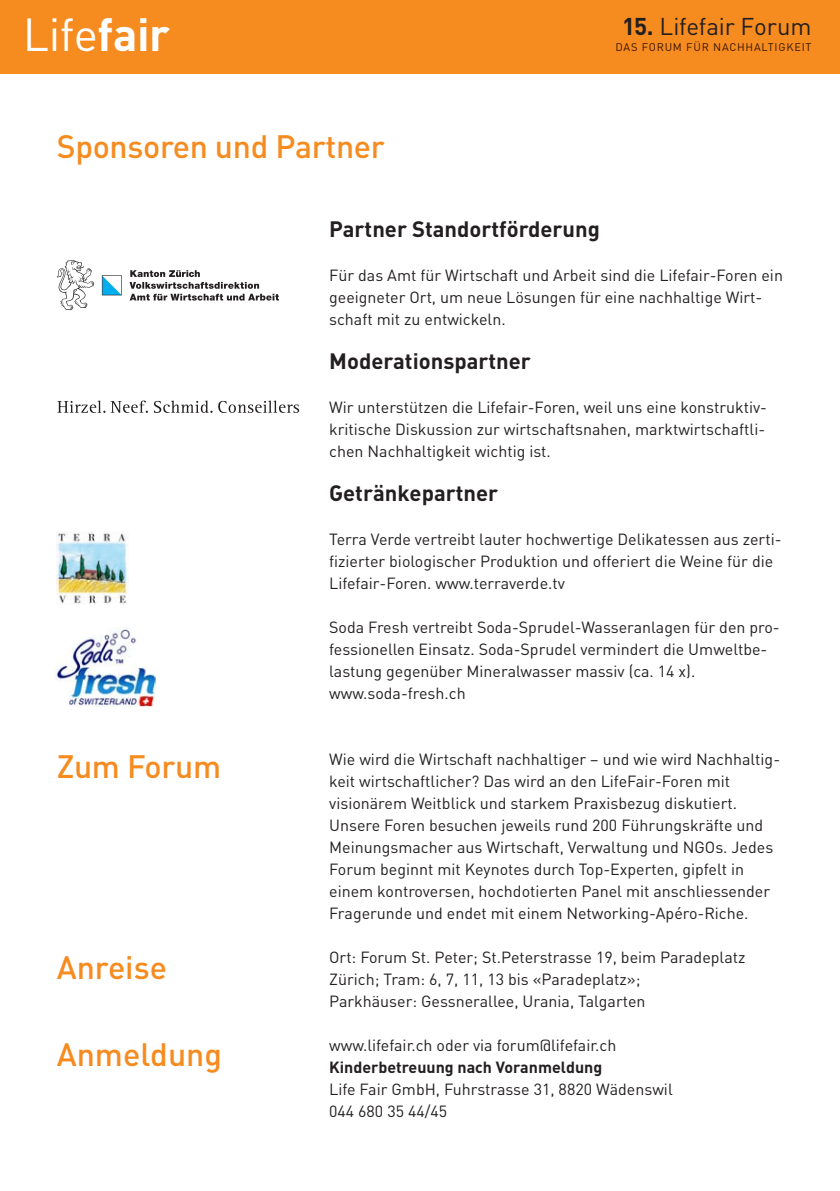
<style>
.page{position:relative;width:840px;height:1191px;background:#fff}
.page>*{position:absolute;margin:0;border:0;box-sizing:border-box;transform-origin:0 0}
.t1{font:45.8px "DIN";color:#fff}
.t2{font:500 32px "DIN";letter-spacing:-.01em;color:#f68b1f}
.t3{font:24px "DIN";letter-spacing:-.01em;color:#231f20}
.t4{font:700 22px "DIN";color:#231f20}
.t5{font:16px/22px "DIN";color:#231f20}
.t6{font:700 16px "DIN";color:#231f20}
.t7{font:11px "DIN";letter-spacing:.07em;color:#3a1400}
.s1{font-weight:700}
</style>
<div class="page">
<div style="left:0;top:0;width:839px;height:74px;background:#f68b1f"></div>
<img style="left:54px;top:627px;width:101px;height:80px">
<img style="left:57px;top:531px;width:71px;height:74px">
<svg style="left:57px;top:260px;width:37px;height:50px"></svg>
<svg style="left:102px;top:275px;width:20px;height:20px"></svg>
<svg style="left:129px;top:270px;width:150px;height:30px"></svg>
<svg style="left:57px;top:400px;width:91px;height:13px"></svg>
<svg style="left:154px;top:400px;width:58px;height:13px"></svg>
<svg style="left:218px;top:400px;width:81px;height:13px"></svg>
<h1 class="t1" style="left:23px;top:5px;width:149px">Life<span class="s1">fair</span></h1>
<h2 class="t2" style="left:57px;top:126px;width:329px">Sponsoren und Partner</h2>
<h3 class="t3" style="left:621px;top:11px;width:191px"><span class="s1">15.</span> Lifefair Forum</h3>
<p class="t7" style="left:615px;top:40px;width:197px">DAS FORUM FÜR NACHHALTIGKEIT</p>
<h3 class="t4" style="left:329px;top:214px;width:272px">Partner Standortförderung</h3>
<p class="t5" style="left:329px;top:263px;width:455px">Für das Amt für Wirtschaft und Arbeit sind die Lifefair-Foren ein geeigneter Ort, um neue Lösungen für eine nachhaltige Wirt&shy;schaft mit zu entwickeln.</p>
<h2 class="t2" style="left:57px;top:745px;width:166px">Zum Forum</h2>
<h2 class="t2" style="left:57px;top:946px;width:112px">Anreise</h2>
<h2 class="t2" style="left:57px;top:1033px;width:167px">Anmeldung</h2>
<h3 class="t4" style="left:329px;top:346px;width:203px">Moderationspartner</h3>
<p class="t5" style="left:329px;top:395px;width:439px;text-align:justify">Wir unterstützen die Lifefair-Foren, weil uns eine konstruktiv&shy;kritische Diskussion zur wirtschaftsnahen, marktwirtschaftli&shy;chen Nachhaltigkeit wichtig ist.</p>
<h3 class="t4" style="left:329px;top:478px;width:170px">Getränkepartner</h3>
<p class="t5" style="left:329px;top:527px;width:453px">Terra Verde vertreibt lauter hochwertige Delikatessen aus zerti&shy;fizierter biologischer Produktion und offeriert die Weine für die<br>Lifefair-Foren. www.terraverde.tv</p>
<p class="t5" style="left:329px;top:615px;width:452px">Soda Fresh vertreibt Soda-Sprudel-Wasseranlagen für den pro&shy;fessionellen Einsatz. Soda-Sprudel vermindert die Umweltbe&shy;lastung gegenüber Mineralwasser massiv (ca. 14 x). www.soda-fresh.ch</p>
<p class="t5" style="left:329px;top:747px;width:452px">Wie wird die Wirtschaft nachhaltiger – und wie wird Nachhaltig&shy;keit wirtschaftlicher? Das wird an den LifeFair-Foren mit visionärem Weitblick und starkem Praxisbezug diskutiert.<br>Unsere Foren besuchen jeweils rund 200 Führungskräfte und Meinungsmacher aus Wirtschaft, Verwaltung und NGOs. Jedes Forum beginnt mit Keynotes durch Top-Experten, gipfelt in einem kontroversen, hochdotierten Panel mit anschliessender Fragerunde und endet mit einem Networking-Apéro-Riche.</p>
<p class="t5" style="left:329px;top:945px;width:417px">Ort: Forum St. Peter; St.Peterstrasse 19, beim Paradeplatz<br>Zürich; Tram: 6, 7, 11, 13 bis «Paradeplatz»;<br>Parkhäuser: Gessnerallee, Urania, Talgarten</p>
<p class="t5" style="left:329px;top:1033px;width:288px">www.lifefair.ch oder via forum@lifefair.ch</p>
<p class="t6" style="left:329px;top:1056px;width:274px">Kinderbetreuung nach Voranmeldung</p>
<p class="t5" style="left:329px;top:1077px;width:345px">Life Fair GmbH, Fuhrstrasse 31, 8820 Wädenswil<br>044 680 35 44/45</p>
</div>
